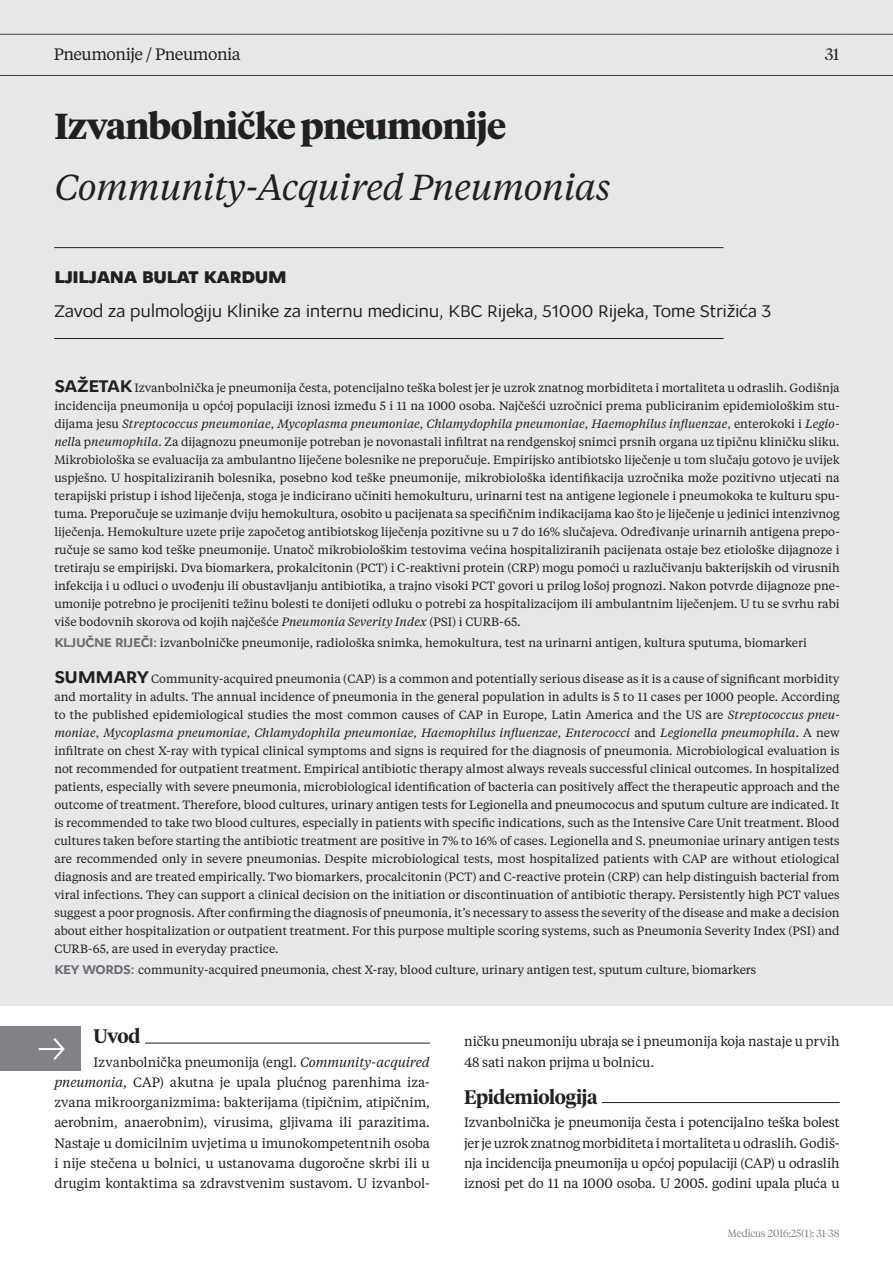
<style>
.page{position:relative;width:893px;height:1263px;background:#fff}
.page>*{position:absolute;margin:0;border:0;box-sizing:border-box;transform-origin:0 0}
.t1{font:italic 36px "Tiempos Headline";letter-spacing:-.02em;color:#231f20}
.t2{font:700 36px "Tiempos Headline";letter-spacing:-.02em;color:#231f20}
.t3{font:600 19.5px "Tiempos Headline";letter-spacing:-.02em;color:#231f20}
.t4{font:18px "Osnova Pro";letter-spacing:-.02em;color:#231f20}
.t5{font:800 18px "Osnova Pro";letter-spacing:-.02em;color:#231f20}
.t6{font:16.5px "Tiempos Headline";letter-spacing:-.03em;color:#231f20}
.t7{font:300 16.5px "Tiempos Headline";color:#231f20}
.t8{font:13.5px/20.2px "Tiempos Headline";letter-spacing:-.005em;color:#231f20;text-align:justify}
.t9{font:12px/18px "Tiempos Headline";color:#231f20;text-align:justify}
.t10{font:300 10.5px "Tiempos Headline";color:#808285}
.s1{font-family:"Osnova Pro";font-weight:700;font-size:18px}
.s2{font-style:italic}
.s3{font-family:"Osnova Pro";font-weight:700;font-size:13.5px;color:#6c6d70}
</style>
<div class="page">
<div style="left:0;top:0;width:892px;height:1006px;background:#e6e7e9"></div>
<svg style="left:0;top:75px;width:892px;height:1px"></svg>
<svg style="left:0;top:34px;width:892px;height:1px"></svg>
<hr style="left:94px;top:1043px;width:336px;height:1px;background:#231f20">
<hr style="left:94px;top:1042px;width:51px;height:3px;background:#fff">
<hr style="left:464px;top:1102px;width:375px;height:1px;background:#231f20">
<div style="left:464px;top:1098px;width:138px;height:11px;background:#fff"></div>
<div style="left:0;top:1026px;width:81px;height:44px;background:#808285"></div>
<hr style="left:54px;top:247px;width:669px;height:1px;background:#231f20">
<hr style="left:54px;top:338px;width:669px;height:1px;background:#231f20">
<h3 class="t6" style="left:54px;top:47px;width:189px">Pneumonije / Pneumonia</h3>
<h1 class="t2" style="left:54px;top:111px;width:453px">Izvanbolničke pneumonije</h1>
<h1 class="t1" style="left:54px;top:172px;width:558px">Community-Acquired Pneumonias</h1>
<h3 class="t5" style="left:54px;top:270px;width:234px">LJILJANA BULAT KARDUM</h3>
<h3 class="t4" style="left:54px;top:304px;width:719px">Zavod za pulmologiju Klinike za internu medicinu, KBC Rijeka, 51000 Rijeka, Tome Strižića 3</h3>
<h3 class="t7" style="left:825px;top:47px;width:16px">31</h3>
<p class="t9" style="left:54px;top:380px;width:786px"><span class="s1">SAŽETAK</span> Izvanbolnička je pneumonija česta, potencijalno teška bolest jer je uzrok znatnog morbiditeta i mortaliteta u odraslih. Godišnja incidencija pneumonija u općoj populaciji iznosi između 5 i 11 na 1000 osoba. Najčešći uzročnici prema publiciranim epidemiološkim stu&shy;dijama jesu <span class="s2">Streptococcus pneumoniae</span>, <span class="s2">Mycoplasma pneumoniae</span>, <span class="s2">Chlamydophila pneumoniae</span>, <span class="s2">Haemophilus influenzae</span>, enterokoki i <span class="s2">Legio&shy;nell</span>a p<span class="s2">neumophila</span>. Za dijagnozu pneumonije potreban je novonastali infiltrat na rendgenskoj snimci prsnih organa uz tipičnu kliničku sliku.<br>Mikrobiološka se evaluacija za ambulantno liječene bolesnike ne preporučuje. Empirijsko antibiotsko liječenje u tom slučaju gotovo je uvijek uspješno. U hospitaliziranih bolesnika, posebno kod teške pneumonije, mikrobiološka identifikacija uzročnika može pozitivno utjecati na terapijski pristup i ishod liječenja, stoga je indicirano učiniti hemokulturu, urinarni test na antigene legionele i pneumokoka te kulturu spu&shy;tuma. Preporučuje se uzimanje dviju hemokultura, osobito u pacijenata sa specifičnim indikacijama kao što je liječenje u jedinici intenzivnog liječenja. Hemokulture uzete prije započetog antibiotskog liječenja pozitivne su u 7 do 16% slučajeva. Određivanje urinarnih antigena prepo&shy;ručuje se samo kod teške pneumonije. Unatoč mikrobiološkim testovima većina hospitaliziranih pacijenata ostaje bez etiološke dijagnoze i tretiraju se empirijski. Dva biomarkera, prokalcitonin (PCT) i C-reaktivni protein (CRP) mogu pomoći u razlučivanju bakterijskih od virusnih infekcija i u odluci o uvođenju ili obustavljanju antibiotika, a trajno visoki PCT govori u prilog lošoj prognozi. Nakon potvrde dijagnoze pne&shy;umonije potrebno je procijeniti težinu bolesti te donijeti odluku o potrebi za hospitalizacijom ili ambulantnim liječenjem. U tu se svrhu rabi više bodovnih skorova od kojih najčešće <span class="s2">Pneumonia Severity Index</span> (PSI) i CURB-65.</p>
<p class="t9" style="left:54px;top:635px;width:754px"><span class="s3">KLJUČNE RIJEČI:</span> izvanbolničke pneumonije, radiološka snimka, hemokultura, test na urinarni antigen, kultura sputuma, biomarkeri</p>
<p class="t9" style="left:54px;top:671px;width:786px"><span class="s1">SUMMARY</span> Community-acquired pneumonia (CAP) is a common and potentially serious disease as it is a cause of significant morbidity and mortality in adults. The annual incidence of pneumonia in the general population in adults is 5 to 11 cases per 1000 people. According to the published epidemiological studies the most common causes of CAP in Europe, Latin America and the US are <span class="s2">Streptococcus pneu&shy;moniae</span>, <span class="s2">Mycoplasma pneumoniae</span>, <span class="s2">Chlamydophila pneumoniae</span>, <span class="s2">Haemophilus influenzae</span>, <span class="s2">Enterococci</span> and <span class="s2">Legionella pneumophila</span>. A new infiltrate on chest X-ray with typical clinical symptoms and signs is required for the diagnosis of pneumonia. Microbiological evaluation is not recommended for outpatient treatment. Empirical antibiotic therapy almost always reveals successful clinical outcomes. In hospitalized patients, especially with severe pneumonia, microbiological identification of bacteria can positively affect the therapeutic approach and the outcome of treatment. Therefore, blood cultures, urinary antigen tests for Legionella and pneumococus and sputum culture are indicated. It is recommended to take two blood cultures, especially in patients with specific indications, such as the Intensive Care Unit treatment. Blood cultures taken before starting the antibiotic treatment are positive in 7% to 16% of cases. Legionella and S. pneumoniae urinary antigen tests are recommended only in severe pneumonias. Despite microbiological tests, most hospitalized patients with CAP are without etiological diagnosis and are treated empirically. Two biomarkers, procalcitonin (PCT) and C-reactive protein (CRP) can help distinguish bacterial from viral infections. They can support a clinical decision on the initiation or discontinuation of antibiotic therapy. Persistently high PCT values suggest a poor prognosis. After confirming the diagnosis of pneumonia, it’s necessary to assess the severity of the disease and make a decision about either hospitalization or outpatient treatment. For this purpose multiple scoring systems, such as Pneumonia Severity Index (PSI) and CURB-65, are used in everyday practice.</p>
<p class="t9" style="left:54px;top:962px;width:703px"><span class="s3">KEY WORDS:</span> community-acquired pneumonia, chest X-ray, blood culture, urinary antigen test, sputum culture, biomarkers</p>
<h2 class="t3" style="left:94px;top:1028px;width:49px">Uvod</h2>
<p class="t8" style="left:54px;top:1053px;width:377px;text-indent:39px">Izvanbolnička pneumonija (engl. <span class="s2">Community-acquired pneumonia</span>, CAP) akutna je upala plućnog parenhima iza&shy;zvana mikroorganizmima: bakterijama (tipičnim, atipičnim, aerobnim, anaerobnim), virusima, gljivama ili parazitima.<br>Nastaje u domicilnim uvjetima u imunokompetentnih osoba i nije stečena u bolnici, u ustanovama dugoročne skrbi ili u drugim kontaktima sa zdravstvenim sustavom. U izvanbol-</p>
<p class="t8" style="left:464px;top:1032px;width:377px">ničku pneumoniju ubraja se i pneumonija koja nastaje u prvih<br>48 sati nakon prijma u bolnicu.</p>
<h2 class="t3" style="left:464px;top:1089px;width:135px">Epidemiologija</h2>
<p class="t8" style="left:464px;top:1113px;width:377px">Izvanbolnička je pneumonija česta i potencijalno teška bolest jer je uzrok znatnog morbiditeta i mortaliteta u odraslih. Godiš&shy;nja incidencija pneumonija u općoj populaciji (CAP) u odraslih iznosi pet do 11 na 1000 osoba. U 2005. godini upala pluća u</p>
<p class="t10" style="left:727px;top:1229px;width:113px">Medicus 2016;25(1): 31-38</p>
</div>
